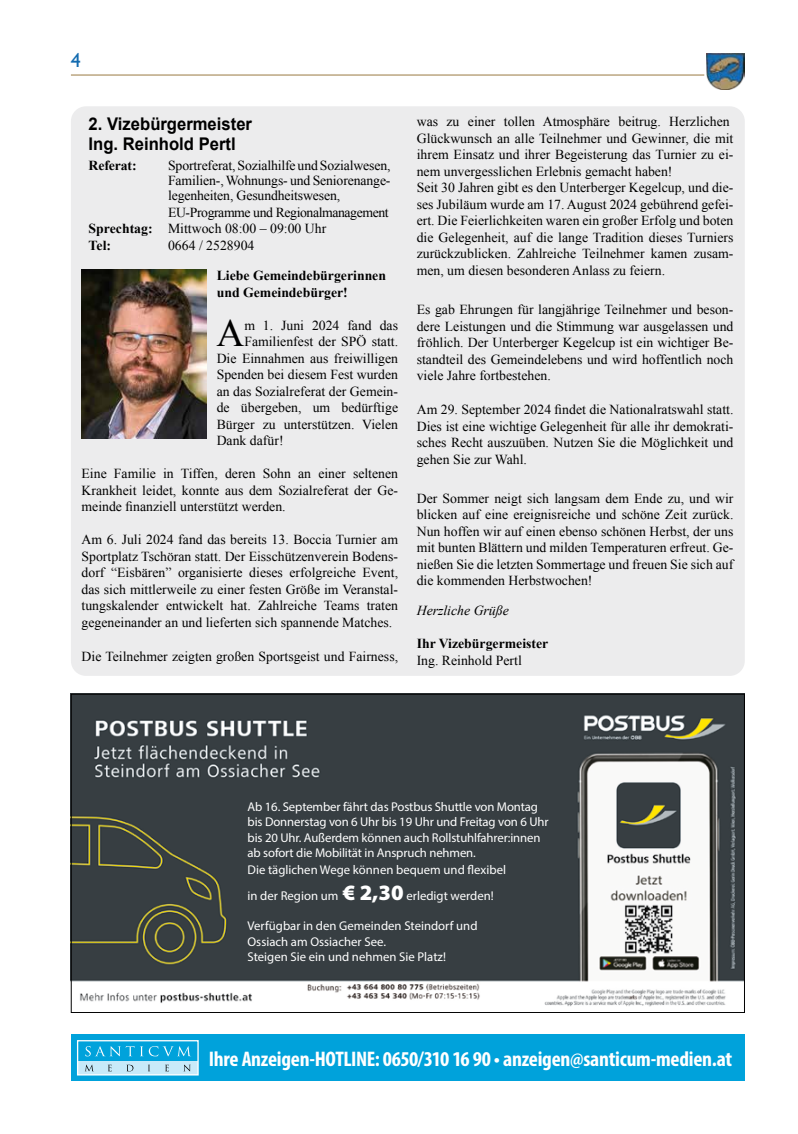
<style>
.page{position:relative;width:798px;height:1134px;background:#fff}
.page>*{position:absolute;margin:0;border:0;box-sizing:border-box;transform-origin:0 0}
.t1{font:38.62px "Times New Roman";color:#000}
.t2{font:700 condensed 21.12px "Myriad Pro";letter-spacing:-.015em;color:#fff}
.t3{font:20px "Gill Sans";color:#136bb0}
.t4{font:700 17.5px/20px "Arial";color:#000;scale:.95 1}
.t5{font:13.75px/16.5px "Times New Roman";color:#000;text-align:justify}
.t6{font:700 13.75px/16.5px "Times New Roman";color:#000}
.t7{font:13.75px/16.5px "Times New Roman";letter-spacing:-.03em;color:#000}
.t8{font:italic 13.75px "Times New Roman";color:#000}
.t9{font:12.75px/15.2px "Myriad Pro";letter-spacing:-.01em;color:#fff}
.s1{font-weight:700}
.s2{font-weight:900;font-size:22px}
</style>
<div class="page">
<hr style="left:71px;top:74px;width:633px;height:2px;background:#ad9468">
<img style="left:706px;top:53px;width:38px;height:37px">
<div style="left:71px;top:106px;width:673px;height:570px;background:#ececed;border-radius:15px"></div>
<img style="left:82px;top:269px;width:124px;height:170px">
<img style="left:73px;top:696px;width:669px;height:311px">
<div style="left:71px;top:1034px;width:673px;height:47px;background:#00a2db"></div>
<div style="left:78px;top:1061px;width:120px;height:14px;background:#c8eaf9"></div>
<svg style="left:85px;top:1046px;width:49px;height:10px"></svg>
<svg style="left:140px;top:1046px;width:3px;height:10px"></svg>
<svg style="left:149px;top:1046px;width:42px;height:10px"></svg>
<svg style="left:85px;top:1065px;width:8px;height:6px"></svg>
<svg style="left:108px;top:1065px;width:4px;height:6px"></svg>
<svg style="left:127px;top:1065px;width:6px;height:6px"></svg>
<svg style="left:148px;top:1065px;width:2px;height:6px"></svg>
<svg style="left:165px;top:1065px;width:4px;height:6px"></svg>
<svg style="left:184px;top:1065px;width:7px;height:6px"></svg>
<div style="left:77px;top:1040px;width:122px;height:35px;border:1px solid #fff"></div>
<h3 class="t3" style="left:71px;top:49px;width:11px">4</h3>
<p class="t4" style="left:89px;top:114px;width:173px">2. Vizebürgermeister<br>Ing. Reinhold Pertl</p>
<p class="t6" style="left:89px;top:157px;width:49px">Referat:</p>
<p class="t5" style="left:168px;top:158px;width:224px;line-height:15px">Sportreferat, Sozialhilfe und Sozialwesen, Familien-, Wohnungs- und Seniorenange&shy;legenheiten, Gesundheitswesen,</p>
<p class="t7" style="left:89px;top:203px;width:301px;text-indent:79px">EU-Programme und Regionalmanagement<br><span class="s1">Sprechtag:</span> Mittwoch 08:00 – 09:00 Uhr<br><span class="s1">Tel:</span></p>
<p class="t5" style="left:168px;top:236px;width:88px">0664 / 2528904</p>
<p class="t6" style="left:217px;top:267px;width:171px">Liebe Gemeindebürgerinnen und Gemeindebürger!</p>
<h1 class="t1" style="left:216px;top:307px;width:29px">A</h1>
<p class="t5" style="left:244px;top:317px;width:155px">m 1. Juni 2024 fand das</p>
<p class="t5" style="left:244px;top:333px;width:155px">Familienfest der SPÖ statt.</p>
<p class="t5" style="left:217px;top:350px;width:183px">Die Einnahmen aus freiwilligen</p>
<p class="t5" style="left:217px;top:366px;width:183px">Spenden bei diesem Fest wurden</p>
<p class="t5" style="left:217px;top:383px;width:183px">an das Sozialreferat der Gemein-</p>
<p class="t5" style="left:217px;top:399px;width:183px">de übergeben, um bedürftige</p>
<p class="t5" style="left:217px;top:416px;width:183px">Bürger zu unterstützen. Vielen</p>
<p class="t5" style="left:217px;top:432px;width:68px">Dank dafür!</p>
<p class="t5" style="left:82px;top:465px;width:318px">Eine Familie in Tiffen, deren Sohn an einer seltenen Krankheit leidet, konnte aus dem Sozialreferat der Ge&shy;meinde finanziell unterstützt werden.</p>
<p class="t5" style="left:82px;top:531px;width:318px">Am 6. Juli 2024 fand das bereits 13. Boccia Turnier am Sportplatz Tschöran statt. Der Eisschützenverein Bodens&shy;dorf “Eisbären” organisierte dieses erfolgreiche Event, das sich mittlerweile zu einer festen Größe im Veranstal&shy;tungskalender entwickelt hat. Zahlreiche Teams traten gegeneinander an und lieferten sich spannende Matches.</p>
<p class="t5" style="left:82px;top:648px;width:318px">Die Teilnehmer zeigten großen Sportsgeist und Fairness,</p>
<p class="t5" style="left:416px;top:113px;width:318px;text-align:left">was zu einer tollen Atmosphäre beitrug. Herzlichen Glückwunsch an alle Teilnehmer und Gewinner, die mit ihrem Einsatz und ihrer Begeisterung das Turnier zu ei&shy;nem unvergesslichen Erlebnis gemacht haben!<br>Seit 30 Jahren gibt es den Unterberger Kegelcup, und die&shy;ses Jubiläum wurde am 17. August 2024 gebührend gefei&shy;ert. Die Feierlichkeiten waren ein großer Erfolg und boten die Gelegenheit, auf die lange Tradition dieses Turniers zurückzublicken. Zahlreiche Teilnehmer kamen zusam&shy;men, um diesen besonderen Anlass zu feiern.</p>
<p class="t5" style="left:416px;top:301px;width:318px">Es gab Ehrungen für langjährige Teilnehmer und beson&shy;dere Leistungen und die Stimmung war ausgelassen und fröhlich. Der Unterberger Kegelcup ist ein wichtiger Be&shy;standteil des Gemeindelebens und wird hoffentlich noch viele Jahre fortbestehen.</p>
<p class="t5" style="left:416px;top:401px;width:318px">Am 29. September 2024 findet die Nationalratswahl statt.<br>Dies ist eine wichtige Gelegenheit für alle ihr demokrati&shy;sches Recht auszuüben. Nutzen Sie die Möglichkeit und gehen Sie zur Wahl.</p>
<p class="t5" style="left:416px;top:489px;width:318px">Der Sommer neigt sich langsam dem Ende zu, und wir blicken auf eine ereignisreiche und schöne Zeit zurück.<br>Nun hoffen wir auf einen ebenso schönen Herbst, der uns mit bunten Blättern und milden Temperaturen erfreut. Ge&shy;nießen Sie die letzten Sommertage und freuen Sie sich auf die kommenden Herbstwochen!</p>
<p class="t8" style="left:416px;top:601px;width:94px">Herzliche Grüße</p>
<p class="t6" style="left:416px;top:635px;width:133px">Ihr Vizebürgermeister</p>
<p class="t5" style="left:416px;top:651px;width:107px">Ing. Reinhold Pertl</p>
<p class="t9" style="left:247px;top:799px;width:302px">Ab 16. September fährt das Postbus Shuttle von Montag bis Donnerstag von 6 Uhr bis 19 Uhr und Freitag von 6 Uhr bis 20 Uhr. Außerdem können auch Rollstuhlfahrer:innen ab sofort die Mobilität in Anspruch nehmen.</p>
<p class="t9" style="left:247px;top:856px;width:260px;line-height:26.4px">Die täglichen Wege können bequem und flexibel in der Region um <span class="s2">€ 2,30</span> erledigt werden!</p>
<p class="t9" style="left:247px;top:918px;width:231px">Verfügbar in den Gemeinden Steindorf und<br>Ossiach am Ossiacher See.<br>Steigen Sie ein und nehmen Sie Platz!</p>
<h2 class="t2" style="left:209px;top:1045px;width:524px">Ihre Anzeigen-HOTLINE: 0650/310 16 90 • anzeigen@santicum-medien.at</h2>
</div>
